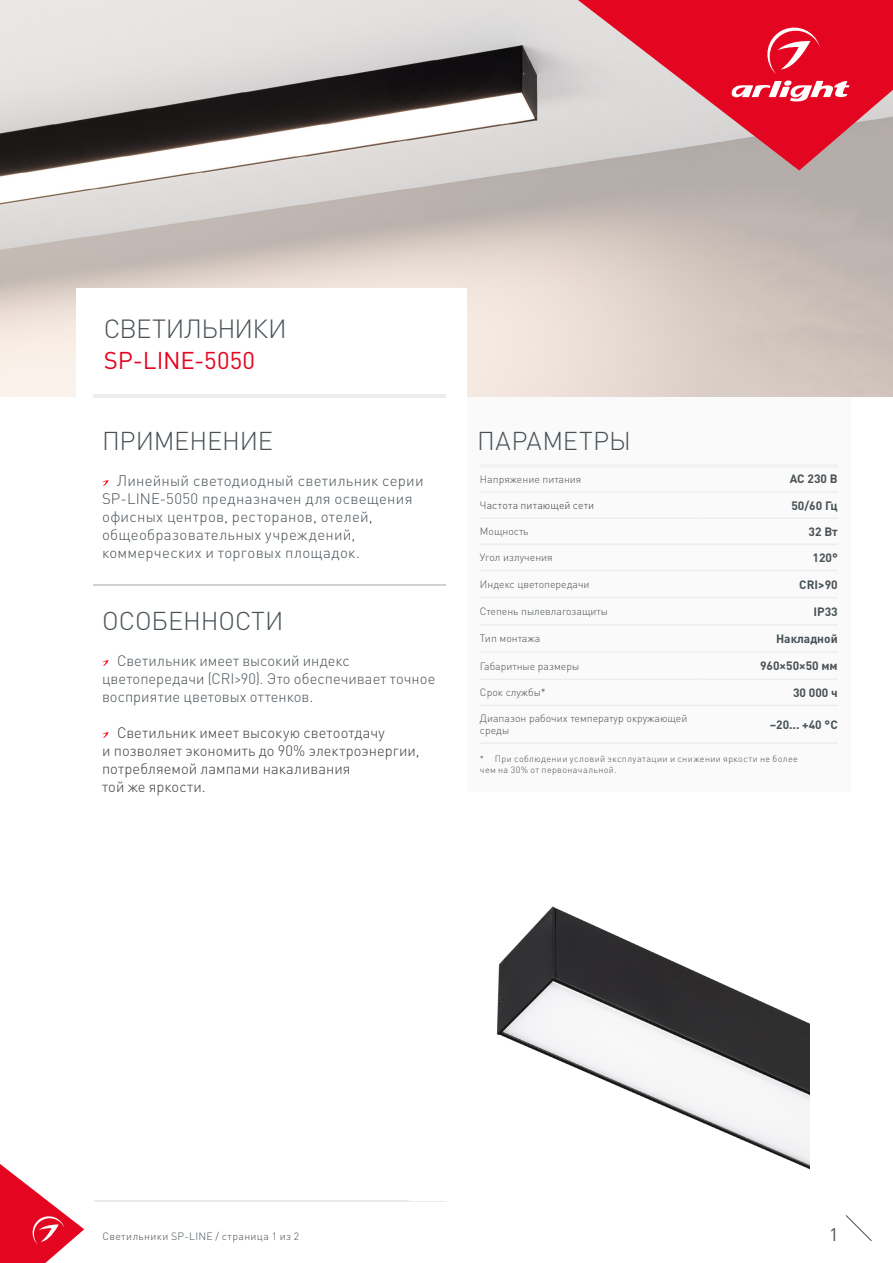
<style>
.page{position:relative;width:893px;height:1263px;background:#fff}
.page>*{position:absolute;margin:0;border:0;box-sizing:border-box;transform-origin:0 0}
.t1{font:300 25.95px "DIN Pro";letter-spacing:-.025em;color:#485156}
.t2{font:300 25.5px "DIN Pro";letter-spacing:-.005em;color:#485156}
.t3{font:300 25.5px "DIN Pro";letter-spacing:.015em;color:#485156}
.t4{font:24px "DIN Pro";letter-spacing:.005em;color:#e40521}
.t5{font:18px "DIN Pro";color:#485156}
.t6{font:300 15px/18px "DIN Pro";letter-spacing:.015em;color:#485156}
.t7{font:300 15px/18px "DIN Pro";letter-spacing:.005em;color:#3c3c3b}
.t8{font:700 12px "DIN Pro";color:#485156}
.t9{font:300 10.5px/12px "DIN Pro";color:#485156}
.t10{font:300 10.5px "DIN Pro";letter-spacing:.035em;color:#485156}
.t11{font:300 10.5px "DIN Pro";letter-spacing:.015em;color:#3c3c3b}
.t12{font:300 9px/10.5px "DIN Pro";letter-spacing:.04em;color:#485156}
.s1{color:#485156}
</style>
<div class="page">
<img style="left:0;top:0;width:893px;height:396px">
<svg style="left:845px;top:1215px;width:27px;height:26px"></svg>
<svg style="left:578px;top:0;width:315px;height:171px;background:#d9616f"></svg>
<svg style="left:729px;top:81px;width:121px;height:22px"></svg>
<svg style="left:764px;top:24px;width:56px;height:51px;background:#e82f46"></svg>
<svg style="left:0;top:1164px;width:84px;height:99px"></svg>
<div style="left:77px;top:288px;width:390px;height:117px;background:#fff"></div>
<div style="left:467px;top:397px;width:383px;height:395px;background:#fbfafa"></div>
<svg style="left:102px;top:480px;width:7px;height:6px"></svg>
<hr style="left:94px;top:394px;width:352px;height:3px;background:#ededed">
<hr style="left:94px;top:584px;width:352px;height:1px;background:#d0d0d0">
<hr style="left:94px;top:1200px;width:352px;height:1px;background:#e3e3e3">
<hr style="left:480px;top:464px;width:220px;height:4px;background:#f2f2f2">
<hr style="left:700px;top:464px;width:138px;height:4px;background:#f2f2f2">
<hr style="left:480px;top:491px;width:220px;height:2px;background:#ededed">
<hr style="left:700px;top:491px;width:138px;height:2px;background:#ededed">
<hr style="left:480px;top:517px;width:220px;height:2px;background:#ededed">
<hr style="left:700px;top:517px;width:138px;height:2px;background:#ededed">
<hr style="left:480px;top:543px;width:220px;height:2px;background:#ededed">
<hr style="left:700px;top:543px;width:138px;height:2px;background:#ededed">
<hr style="left:480px;top:597px;width:220px;height:1px;background:#ededed">
<hr style="left:700px;top:597px;width:138px;height:1px;background:#ededed">
<hr style="left:480px;top:705px;width:220px;height:1px;background:#ededed">
<hr style="left:700px;top:705px;width:138px;height:1px;background:#ededed">
<hr style="left:480px;top:742px;width:220px;height:2px;background:#ededed">
<hr style="left:700px;top:742px;width:138px;height:2px;background:#ededed">
<hr style="left:480px;top:624px;width:220px;height:2px;background:#ededed">
<hr style="left:700px;top:624px;width:138px;height:2px;background:#ededed">
<hr style="left:480px;top:651px;width:220px;height:2px;background:#ededed">
<hr style="left:700px;top:651px;width:138px;height:2px;background:#ededed">
<hr style="left:480px;top:678px;width:220px;height:2px;background:#ededed">
<hr style="left:700px;top:678px;width:138px;height:2px;background:#ededed">
<hr style="left:480px;top:570px;width:220px;height:1px;background:#ededed">
<hr style="left:700px;top:570px;width:138px;height:1px;background:#ededed">
<svg style="left:102px;top:660px;width:7px;height:6px"></svg>
<svg style="left:102px;top:732px;width:7px;height:6px"></svg>
<img style="left:496px;top:906px;width:313px;height:263px">
<h1 class="t1" style="left:104px;top:311px;width:185px">СВЕТИЛЬНИКИ</h1>
<h3 class="t4" style="left:104px;top:344px;width:153px">SP-LINE-5050</h3>
<h2 class="t2" style="left:102px;top:423px;width:172px">ПРИМЕНЕНИЕ</h2>
<h2 class="t3" style="left:477px;top:423px;width:155px">ПАРАМЕТРЫ</h2>
<p class="t6" style="left:102px;top:471px;width:323px;text-indent:15px">Линейный светодиодный светильник серии SP-LINE-5050 предназначен для освещения офисных центров, ресторанов, отелей, общеобразовательных учреждений, коммерческих и торговых площадок.</p>
<p class="t9" style="left:480px;top:473px;width:103px">Напряжение питания</p>
<p class="t8" style="left:790px;top:471px;width:49px">АС 230 B</p>
<p class="t11" style="left:480px;top:498px;width:116px"><span class="s1">Ч</span>астота питающей сети</p>
<p class="t8" style="left:791px;top:497px;width:48px">50/60 Гц</p>
<p class="t9" style="left:480px;top:525px;width:50px">Мощность</p>
<p class="t8" style="left:809px;top:523px;width:31px">32 Вт</p>
<p class="t9" style="left:480px;top:551px;width:74px">Угол излучения</p>
<p class="t8" style="left:812px;top:549px;width:27px">120°</p>
<p class="t9" style="left:480px;top:578px;width:111px">Индекс цветопередачи</p>
<p class="t8" style="left:799px;top:576px;width:40px">CRI&gt;90</p>
<p class="t9" style="left:480px;top:605px;width:130px">Степень пылевлагозащиты</p>
<p class="t8" style="left:813px;top:603px;width:26px">IP33</p>
<p class="t9" style="left:480px;top:632px;width:62px">Тип монтажа</p>
<p class="t8" style="left:776px;top:630px;width:63px">Накладной</p>
<p class="t9" style="left:480px;top:659px;width:101px">Габаритные размеры</p>
<p class="t8" style="left:760px;top:658px;width:79px">960×50×50 мм</p>
<p class="t9" style="left:480px;top:686px;width:67px">Срок службы*</p>
<p class="t8" style="left:793px;top:684px;width:46px">30 000 ч</p>
<p class="t9" style="left:480px;top:712px;width:209px">Диапазон рабочих температур окружающей среды</p>
<p class="t8" style="left:770px;top:716px;width:70px">–20... +40 °С</p>
<p class="t12" style="left:480px;top:753px;width:319px">* При соблюдении условий эксплуатации и снижении яркости не более чем на 30% от первоначальной.</p>
<h2 class="t2" style="left:102px;top:603px;width:183px">ОСОБЕННОСТИ</h2>
<p class="t6" style="left:102px;top:651px;width:335px;text-indent:15px">Светильник имеет высокий индекс цветопередачи (CRI&gt;90). Это обеспечивает точное восприятие цветовых оттенков.</p>
<p class="t7" style="left:102px;top:723px;width:319px;text-indent:15px">Светильник имеет высокую светоотдачу<br>и позволяет экономить до 90% электроэнергии, потребляемой лампами накаливания<br>той же яркости.</p>
<p class="t10" style="left:102px;top:1229px;width:198px">Светильники SP-LINE / страница 1 из 2</p>
<p class="t5" style="left:829px;top:1222px;width:11px">1</p>
</div>
